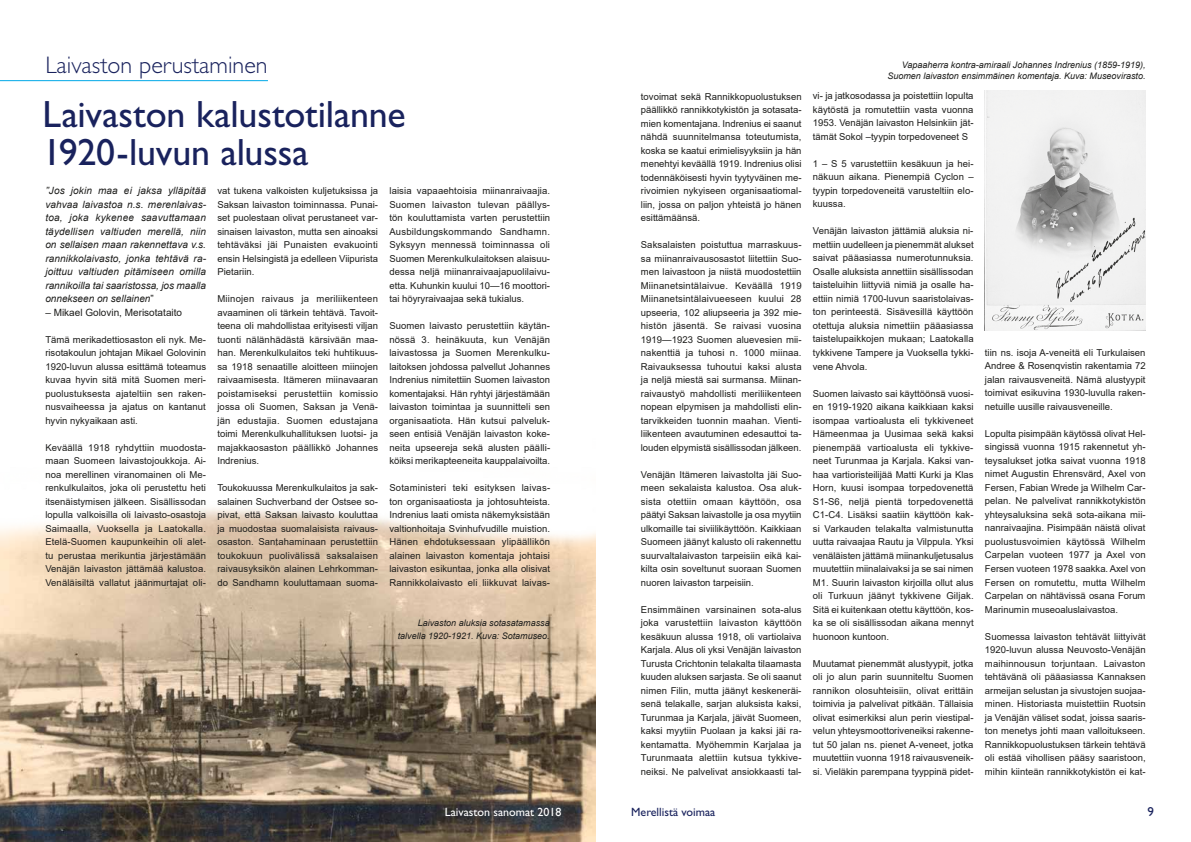
<style>
.page{position:relative;width:1191px;height:842px;background:#fff}
.page>*{position:absolute;margin:0;border:0;box-sizing:border-box;transform-origin:0 0}
.t1{font:38px/38px "Gill Sans Std";letter-spacing:-.005em;color:#19225d}
.t2{font:300 24px "Gill Sans Std";color:#19225d}
.t3{font:13px "Gill Sans Std";color:#19225d}
.t4{font:12px "Gill Sans Std";color:#fff}
.t5{font:12px "Gill Sans Std";color:#19225d}
.t6{font:italic 10px/13.5px "Arial";color:#1d1d1b;text-align:justify}
.t7{font:10px "Arial";color:#1d1d1b}
.t8{font:9.5px/13.5px "Arial";color:#1d1d1b;text-align:justify}
.t9{font:italic 9px/11px "Arial";color:#1d1d1b;text-align:right}
.s1{font-style:normal}
</style>
<div class="page">
<img style="left:0;top:508px;width:595px;height:334px">
<hr style="left:0;top:80px;width:268px;height:1px;background:#00a8e7">
<img style="left:985px;top:91px;width:160px;height:240px">
<h2 class="t2" style="left:45px;top:52px;width:224px">Laivaston perustaminen</h2>
<h1 class="t1" style="left:43px;top:95px;width:365px">Laivaston kalustotilanne<br>1920-luvun alussa</h1>
<p class="t6" style="left:45px;top:184px;width:162px">”Jos jokin maa ei jaksa ylläpitää vahvaa laivastoa n.s. merenlaivas&shy;toa, joka kykenee saavuttamaan täydellisen valtiuden merellä, niin on sellaisen maan rakennettava v.s. rannikkolaivasto, jonka tehtävä ra&shy;joittuu valtiuden pitämiseen omilla rannikoilla tai saaristossa, jos maalla onnekseen on sellainen<span class="s1">”</span></p>
<p class="t7" style="left:45px;top:305px;width:138px">– Mikael Golovin, Merisotataito</p>
<p class="t8" style="left:45px;top:332px;width:162px">Tämä merikadettiosaston eli nyk. Me&shy;risotakoulun johtajan Mikael Golovinin 1920-luvun alussa esittämä toteamus kuvaa hyvin sitä mitä Suomen meri&shy;puolustuksesta ajateltiin sen raken&shy;nusvaiheessa ja ajatus on kantanut hyvin nykyaikaan asti.</p>
<p class="t8" style="left:45px;top:440px;width:162px">Keväällä 1918 ryhdyttiin muodosta&shy;maan Suomeen laivastojoukkoja. Ai&shy;noa merellinen viranomainen oli Me&shy;renkulkulaitos, joka oli perustettu heti itsenäistymisen jälkeen. Sisällissodan lopulla valkoisilla oli laivasto-osastoja Saimaalla, Vuoksella ja Laatokalla.<br>Etelä-Suomen kaupunkeihin oli alet&shy;tu perustaa merikuntia järjestämään Venäjän laivaston jättämää kalustoa.<br>Venäläisiltä vallatut jäänmurtajat oli-</p>
<p class="t8" style="left:389px;top:184px;width:162px">laisia vapaaehtoisia miinanraivaajia.<br>Suomen laivaston tulevan päällys&shy;tön kouluttamista varten perustettiin Ausbildungskommando Sandhamn.<br>Syksyyn mennessä toiminnassa oli Suomen Merenkulkulaitoksen alaisuu&shy;dessa neljä miinanraivaajapuolilaivu&shy;etta. Kuhunkin kuului 10—16 moottori&shy;tai höyryraivaajaa sekä tukialus.</p>
<p class="t8" style="left:389px;top:319px;width:162px">Suomen laivasto perustettiin käytän&shy;nössä 3. heinäkuuta, kun Venäjän laivastossa ja Suomen Merenkulku&shy;laitoksen johdossa palvellut Johannes Indrenius nimitettiin Suomen laivaston komentajaksi. Hän ryhtyi järjestämään laivaston toimintaa ja suunnitteli sen organisaatiota. Hän kutsui palveluk&shy;seen entisiä Venäjän laivaston koke&shy;neita upseereja sekä alusten päälli&shy;köiksi merikapteeneita kauppalaivoilta.</p>
<p class="t8" style="left:389px;top:481px;width:162px">Sotaministeri teki esityksen laivas&shy;ton organisaatiosta ja johtosuhteista.<br>Indrenius laati omista näkemyksistään valtionhoitaja Svinhufvudille muistion.<br>Hänen ehdotuksessaan ylipäällikön alainen laivaston komentaja johtaisi laivaston esikuntaa, jonka alla olisivat Rannikkolaivasto eli liikkuvat laivas-</p>
<p class="t8" style="left:217px;top:184px;width:162px">vat tukena valkoisten kuljetuksissa ja Saksan laivaston toiminnassa. Punai&shy;set puolestaan olivat perustaneet var&shy;sinaisen laivaston, mutta sen ainoaksi tehtäväksi jäi Punaisten evakuointi ensin Helsingistä ja edelleen Viipurista Pietariin.</p>
<p class="t8" style="left:217px;top:292px;width:162px">Miinojen raivaus ja meriliikenteen avaaminen oli tärkein tehtävä. Tavoit&shy;teena oli mahdollistaa erityisesti viljan tuonti nälänhädästä kärsivään maa&shy;han. Merenkulkulaitos teki huhtikuus&shy;sa 1918 senaatille aloitteen miinojen raivaamisesta. Itämeren miinavaaran poistamiseksi perustettiin komissio jossa oli Suomen, Saksan ja Venä&shy;jän edustajia. Suomen edustajana toimi Merenkulkuhallituksen luotsi- ja majakkaosaston päällikkö Johannes Indrenius.</p>
<p class="t8" style="left:217px;top:481px;width:162px">Toukokuussa Merenkulkulaitos ja sak&shy;salainen Suchverband der Ostsee so&shy;pivat, että Saksan laivasto kouluttaa ja muodostaa suomalaisista raivaus&shy;osaston. Santahaminaan perustettiin toukokuun puolivälissä saksalaisen raivausyksikön alainen Lehrkomman&shy;do Sandhamn kouluttamaan suoma-</p>
<p class="t9" style="left:398px;top:616px;width:154px;line-height:13.5px">Laivaston aluksia sotasatamassa talvella 1920-1921. Kuva: Sotamuseo.</p>
<p class="t4" style="left:445px;top:805px;width:118px">Laivaston sanomat 2018</p>
<p class="t8" style="left:641px;top:89px;width:162px">tovoimat sekä Rannikkopuolustuksen päällikkö rannikkotykistön ja sotasata&shy;mien komentajana. Indrenius ei saanut nähdä suunnitelmansa toteutumista, koska se kaatui erimielisyyksiin ja hän menehtyi keväällä 1919. Indrenius olisi todennäköisesti hyvin tyytyväinen me&shy;rivoimien nykyiseen organisaatiomal&shy;liin, jossa on paljon yhteistä jo hänen esittämäänsä.</p>
<p class="t8" style="left:641px;top:238px;width:162px">Saksalaisten poistuttua marraskuus&shy;sa miinanraivausosastot liitettiin Suo&shy;men laivastoon ja niistä muodostettiin Miinanetsintälaivue. Keväällä 1919<br>Miinanetsintälaivueeseen kuului 28 upseeria, 102 aliupseeria ja 392 mie&shy;histön jäsentä. Se raivasi vuosina 1919—1923 Suomen aluevesien mii&shy;nakenttiä ja tuhosi n. 1000 miinaa.<br>Raivauksessa tuhoutui kaksi alusta ja neljä miestä sai surmansa. Miinan&shy;raivaustyö mahdollisti meriliikenteen nopean elpymisen ja mahdollisti elin&shy;tarvikkeiden tuonnin maahan. Vienti&shy;liikenteen avautuminen edesauttoi ta&shy;louden elpymistä sisällissodan jälkeen.</p>
<p class="t8" style="left:641px;top:467px;width:162px">Venäjän Itämeren laivastolta jäi Suo&shy;meen sekalaista kalustoa. Osa aluk&shy;sista otettiin omaan käyttöön, osa päätyi Saksan laivastolle ja osa myytiin ulkomaille tai siviilikäyttöön. Kaikkiaan Suomeen jäänyt kalusto oli rakennettu suurvaltalaivaston tarpeisiin eikä kai&shy;kilta osin soveltunut suoraan Suomen nuoren laivaston tarpeisiin.</p>
<p class="t8" style="left:641px;top:602px;width:162px">Ensimmäinen varsinainen sota-alus joka varustettiin laivaston käyttöön kesäkuun alussa 1918, oli vartiolaiva Karjala. Alus oli yksi Venäjän laivaston Turusta Crichtonin telakalta tilaamasta kuuden aluksen sarjasta. Se oli saanut nimen Filin, mutta jäänyt keskeneräi&shy;senä telakalle, sarjan aluksista kaksi, Turunmaa ja Karjala, jäivät Suomeen, kaksi myytiin Puolaan ja kaksi jäi ra&shy;kentamatta. Myöhemmin Karjalaa ja Turunmaata alettiin kutsua tykkive&shy;neiksi. Ne palvelivat ansiokkaasti tal-</p>
<p class="t9" style="left:887px;top:60px;width:260px">Vapaaherra kontra-amiraali Johannes Indrenius (1859-1919),<br>Suomen laivaston ensimmäinen komentaja. Kuva: Museovirasto.</p>
<p class="t8" style="left:813px;top:89px;width:162px">vi- ja jatkosodassa ja poistettiin lopulta käytöstä ja romutettiin vasta vuonna 1953. Venäjän laivaston Helsinkiin jät&shy;tämät Sokol –tyypin torpedoveneet S</p>
<p class="t8" style="left:813px;top:157px;width:162px">1 – S 5 varustettiin kesäkuun ja hei&shy;näkuun aikana. Pienempiä Cyclon – tyypin torpedoveneitä varusteltiin elo&shy;kuussa.</p>
<p class="t8" style="left:813px;top:224px;width:162px">Venäjän laivaston jättämiä aluksia ni&shy;mettiin uudelleen ja pienemmät alukset saivat pääasiassa numerotunnuksia.<br>Osalle aluksista annettiin sisällissodan taisteluihin liittyviä nimiä ja osalle ha&shy;ettiin nimiä 1700-luvun saaristolaivas&shy;ton perinteestä. Sisävesillä käyttöön otettuja aluksia nimettiin pääasiassa taistelupaikkojen mukaan; Laatokalla tykkivene Tampere ja Vuoksella tykki&shy;vene Ahvola.</p>
<p class="t8" style="left:813px;top:386px;width:162px">Suomen laivasto sai käyttöönsä vuosi&shy;en 1919-1920 aikana kaikkiaan kaksi isompaa vartioalusta eli tykkiveneet Hämeenmaa ja Uusimaa sekä kaksi pienempää vartioalusta eli tykkive&shy;neet Turunmaa ja Karjala. Kaksi van&shy;haa vartioristeilijää Matti Kurki ja Klas Horn, kuusi isompaa torpedovenettä S1-S6, neljä pientä torpedovenettä C1-C4. Lisäksi saatiin käyttöön kak&shy;si Varkauden telakalta valmistunutta uutta raivaajaa Rautu ja Vilppula. Yksi venäläisten jättämä miinankuljetusalus muutettiin miinalaivaksi ja se sai nimen M1. Suurin laivaston kirjoilla ollut alus oli Turkuun jäänyt tykkivene Giljak.<br>Sitä ei kuitenkaan otettu käyttöön, kos&shy;ka se oli sisällissodan aikana mennyt huonoon kuntoon.</p>
<p class="t8" style="left:813px;top:656px;width:162px">Muutamat pienemmät alustyypit, jotka oli jo alun parin suunniteltu Suomen rannikon olosuhteisiin, olivat erittäin toimivia ja palvelivat pitkään. Tällaisia olivat esimerkiksi alun perin viestipal&shy;velun yhteysmoottoriveneiksi rakenne&shy;tut 50 jalan ns. pienet A-veneet, jotka muutettiin vuonna 1918 raivausveneik&shy;si. Vieläkin parempana tyyppinä pidet-</p>
<p class="t8" style="left:985px;top:346px;width:162px">tiin ns. isoja A-veneitä eli Turkulaisen Andree &amp; Rosenqvistin rakentamia 72 jalan raivausveneitä. Nämä alustyypit toimivat esikuvina 1930-luvulla raken&shy;netuille uusille raivausveneille.</p>
<p class="t8" style="left:985px;top:427px;width:162px">Lopulta pisimpään käytössä olivat Hel&shy;singissä vuonna 1915 rakennetut yh&shy;teysalukset jotka saivat vuonna 1918 nimet Augustin Ehrensvärd, Axel von Fersen, Fabian Wrede ja Wilhelm Car&shy;pelan. Ne palvelivat rannikkotykistön yhteysaluksina sekä sota-aikana mii&shy;nanraivaajina. Pisimpään näistä olivat puolustusvoimien käytössä Wilhelm Carpelan vuoteen 1977 ja Axel von Fersen vuoteen 1978 saakka. Axel von Fersen on romutettu, mutta Wilhelm Carpelan on nähtävissä osana Forum Marinumin museoaluslaivastoa.</p>
<p class="t8" style="left:985px;top:629px;width:162px">Suomessa laivaston tehtävät liittyivät 1920-luvun alussa Neuvosto-Venäjän maihinnousun torjuntaan. Laivaston tehtävänä oli pääasiassa Kannaksen armeijan selustan ja sivustojen suojaa&shy;minen. Historiasta muistettiin Ruotsin ja Venäjän väliset sodat, joissa saaris&shy;ton menetys johti maan valloitukseen.<br>Rannikkopuolustuksen tärkein tehtävä oli estää vihollisen pääsy saaristoon, mihin kiinteän rannikkotykistön ei kat-</p>
<p class="t5" style="left:631px;top:805px;width:86px">Merellistä voimaa</p>
<h3 class="t3" style="left:1147px;top:804px;width:8px">9</h3>
</div>
